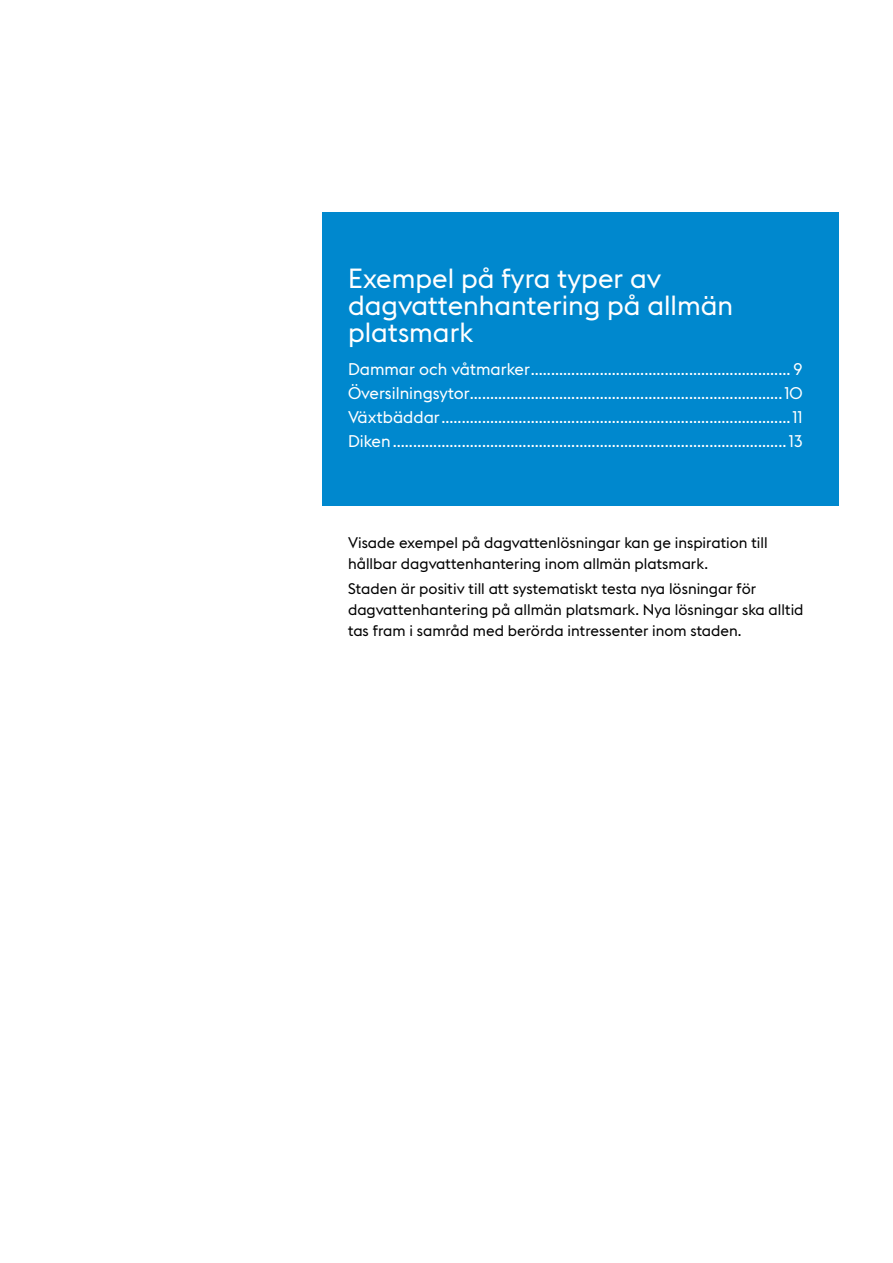
<style>
.page{position:relative;width:893px;height:1263px;background:#fff}
.page>*{position:absolute;margin:0;border:0;box-sizing:border-box;transform-origin:0 0}
.Rubrik_1{font:27px/27px "Stockholm Type";color:#fff}
.Underrubrik_exempelk{font:16.5px "Stockholm Type";color:#fff}
.Inforuta_brödtext{font:15px/21px "Stockholm Type";color:#000001}
</style>
<div class="page">
<div style="left:323px;top:213px;width:516px;height:293px;background:#0088ce"></div>
<p class="Rubrik_1" style="left:348px;top:263px;width:386px">Exempel på fyra typer av dagvattenhantering på allmän platsmark</p>
<p class="Underrubrik_exempelk" style="left:348px;top:358px;width:456px">Dammar och våtmarker................................................................ 9</p>
<p class="Underrubrik_exempelk" style="left:348px;top:382px;width:456px">Översilningsytor.............................................................................10</p>
<p class="Underrubrik_exempelk" style="left:348px;top:406px;width:456px">Växtbäddar......................................................................................11</p>
<p class="Underrubrik_exempelk" style="left:348px;top:430px;width:456px">Diken.................................................................................................13</p>
<p class="Inforuta_brödtext" style="left:348px;top:531px;width:421px">Visade exempel på dagvattenlösningar kan ge inspiration till hållbar dagvattenhantering inom allmän platsmark.</p>
<p class="Inforuta_brödtext" style="left:348px;top:577px;width:457px">Staden är positiv till att systematiskt testa nya lösningar för dagvattenhantering på allmän platsmark. Nya lösningar ska alltid tas fram i samråd med berörda intressenter inom staden.</p>
</div>
